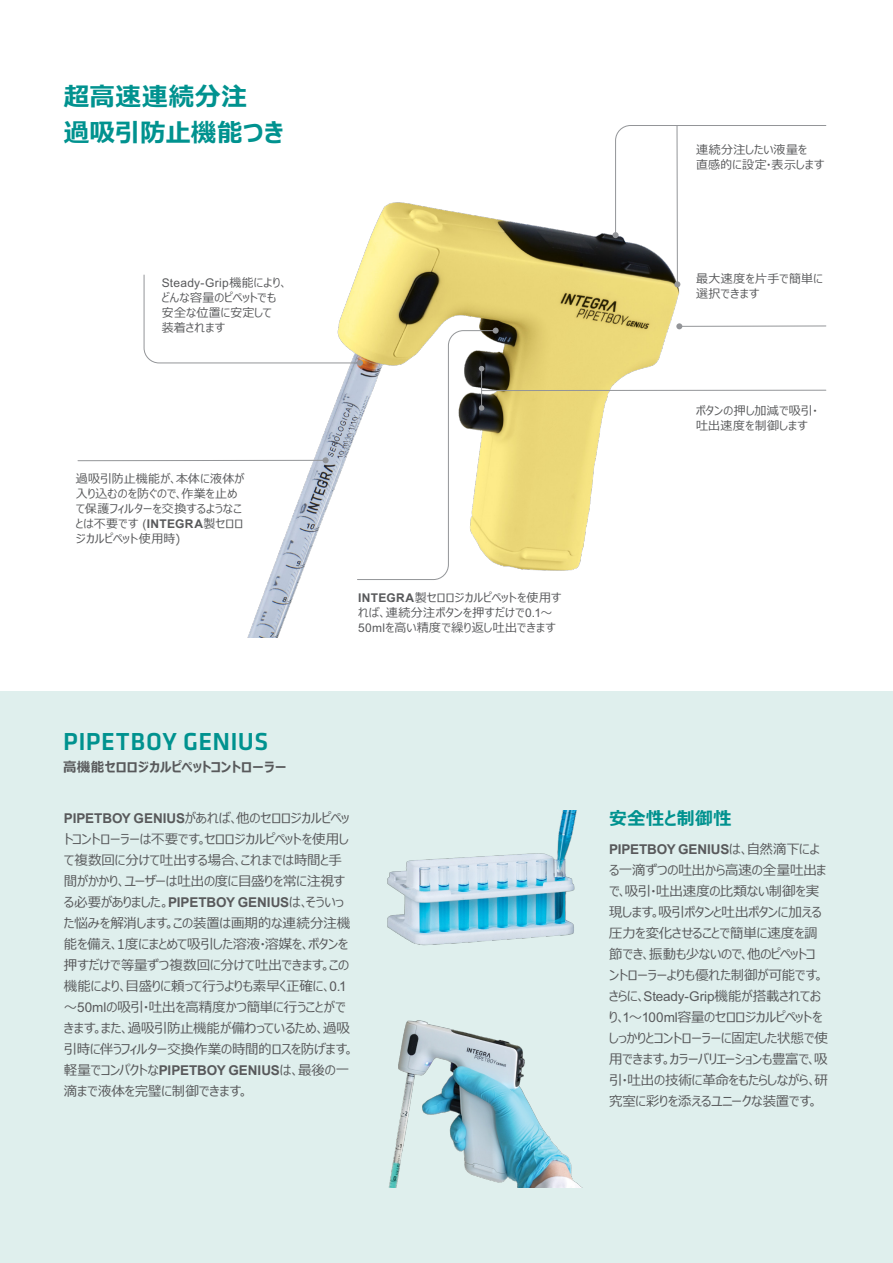
<style>
.page{position:relative;width:893px;height:1263px;background:#fff}
.page>*{position:absolute;margin:0;border:0;box-sizing:border-box;transform-origin:0 0}
.t1{font:700 25.5px/36px "Meiryo UI";letter-spacing:.015em;color:#00928f}
.t2{font:500 25.5px "Klavika Basic";letter-spacing:.015em;color:#00928f}
.t3{font:700 18px "Meiryo UI";letter-spacing:.015em;color:#00928f}
.t4{font:13.5px/21px "Meiryo UI";letter-spacing:-.015em;color:#58595b}
.t5{font:700 13.5px "Arial";letter-spacing:-.01em;color:#58595b}
.t6{font:700 13.5px "Meiryo UI";letter-spacing:.005em;color:#58595b}
.t7{font:12px/15px "Meiryo UI";letter-spacing:.015em;color:#58595b}
.t8{font:12px "Arial";letter-spacing:.02em;color:#58595b}
.s1{font-family:"Meiryo UI"}
.s2{font-family:"Arial"}
.s3{font-family:"Arial";font-weight:700}
.s4{font-family:"Meiryo UI";font-weight:400}
</style>
<div class="page">
<div style="left:0;top:692px;width:893px;height:571px;background:#dfefed"></div>
<img style="left:387px;top:811px;width:190px;height:135px">
<img style="left:388px;top:1020px;width:195px;height:168px">
<img style="left:247px;top:202px;width:451px;height:436px">
<hr style="left:78px;top:460px;width:248px;height:1px;background:#939598">
<svg style="left:613px;top:125px;width:214px;height:113px"></svg>
<hr style="left:679px;top:326px;width:147px;height:1px;background:#939598">
<svg style="left:676px;top:323px;width:6px;height:6px"></svg>
<hr style="left:677px;top:125px;width:1px;height:159px;background:#939598">
<svg style="left:674px;top:281px;width:6px;height:6px"></svg>
<hr style="left:482px;top:390px;width:344px;height:1px;background:#939598">
<svg style="left:143px;top:274px;width:356px;height:306px"></svg>
<h1 class="t1" style="left:64px;top:80px;width:221px">超高速連続分注<br>過吸引防止機能つき</h1>
<p class="t8" style="left:162px;top:275px;width:128px">Steady-Grip<span class="s1">機能により、</span></p>
<p class="t7" style="left:162px;top:290px;width:116px">どんな容量のピペットでも安全な位置に安定して装着されます</p>
<p class="t7" style="left:76px;top:472px;width:170px">過吸引防止機能が、本体に液体が入り込むのを防ぐので、作業を止めて保護フィルターを交換するようなことは不要です <span class="s2">(</span><span class="s3">INTEGRA</span>製セロロジカルピペット使用時)</p>
<p class="t7" style="left:358px;top:591px;width:205px"><span class="s3">INTEGRA</span>製セロロジカルピペットを使用すれば、連続分注ボタンを押すだけで<span class="s2">0.1</span>～<br><span class="s2">50ml</span>を高い精度で繰り返し吐出できます</p>
<h1 class="t2" style="left:63px;top:724px;width:206px">PIPETBOY GENIUS</h1>
<p class="t6" style="left:63px;top:758px;width:225px">高機能セロロジカルピペットコントローラー</p>
<p class="t4" style="left:64px;top:808px;width:292px"><span class="s3">PIPETBOY GENIUS</span>があれば、他のセロロジカルピペットコントローラーは不要です。セロロジカルピペットを使用して複数回に分けて吐出する場合、これまでは時間と手間がかかり、ユーザーは吐出の度に目盛りを常に注視する必要がありました。<span class="s3">PIPETBOY GENIUS</span>は、そういった悩みを解消します。この装置は画期的な連続分注機能を備え、1度にまとめて吸引した溶液・溶媒を、ボタンを押すだけで等量ずつ複数回に分けて吐出できます。この機能により、目盛りに頼って行うよりも素早く正確に、<span class="s2">0.1</span>～<span class="s2">50ml</span>の吸引・吐出を高精度かつ簡単に行うことができます。また、過吸引防止機能が備わっているため、過吸引時に伴うフィルター交換作業の時間的ロスを防げます。軽量でコンパクトな<span class="s3">PIPETBOY GENIUS</span>は、最後の一滴まで液体を完璧に制御できます。</p>
<p class="t7" style="left:696px;top:143px;width:130px">連続分注したい液量を<br>直感的に設定・表示します</p>
<p class="t7" style="left:696px;top:272px;width:128px">最大速度を片手で簡単に選択できます</p>
<p class="t7" style="left:696px;top:403px;width:124px">ボタンの押し加減で吸引・吐出速度を制御します</p>
<h2 class="t3" style="left:609px;top:806px;width:124px">安全性と制御性</h2>
<p class="t5" style="left:609px;top:841px;width:212px">PIPETBOY GENIUS<span class="s4">は、自然滴下によ</span></p>
<p class="t4" style="left:609px;top:861px;width:220px">る一滴ずつの吐出から高速の全量吐出まで、吸引・吐出速度の比類ない制御を実現します。吸引ボタンと吐出ボタンに加える圧力を変化させることで簡単に速度を調節でき、振動も少ないので、他のピペットコントローラーよりも優れた制御が可能です。さらに、<span class="s2">Steady-Grip</span>機能が搭載されており、<span class="s2">1</span>～<span class="s2">100ml</span>容量のセロロジカルピペットをしっかりとコントローラーに固定した状態で使用できます。カラーバリエーションも豊富で、吸引・吐出の技術に革命をもたらしながら、研究室に彩りを添えるユニークな装置です。</p>
</div>
